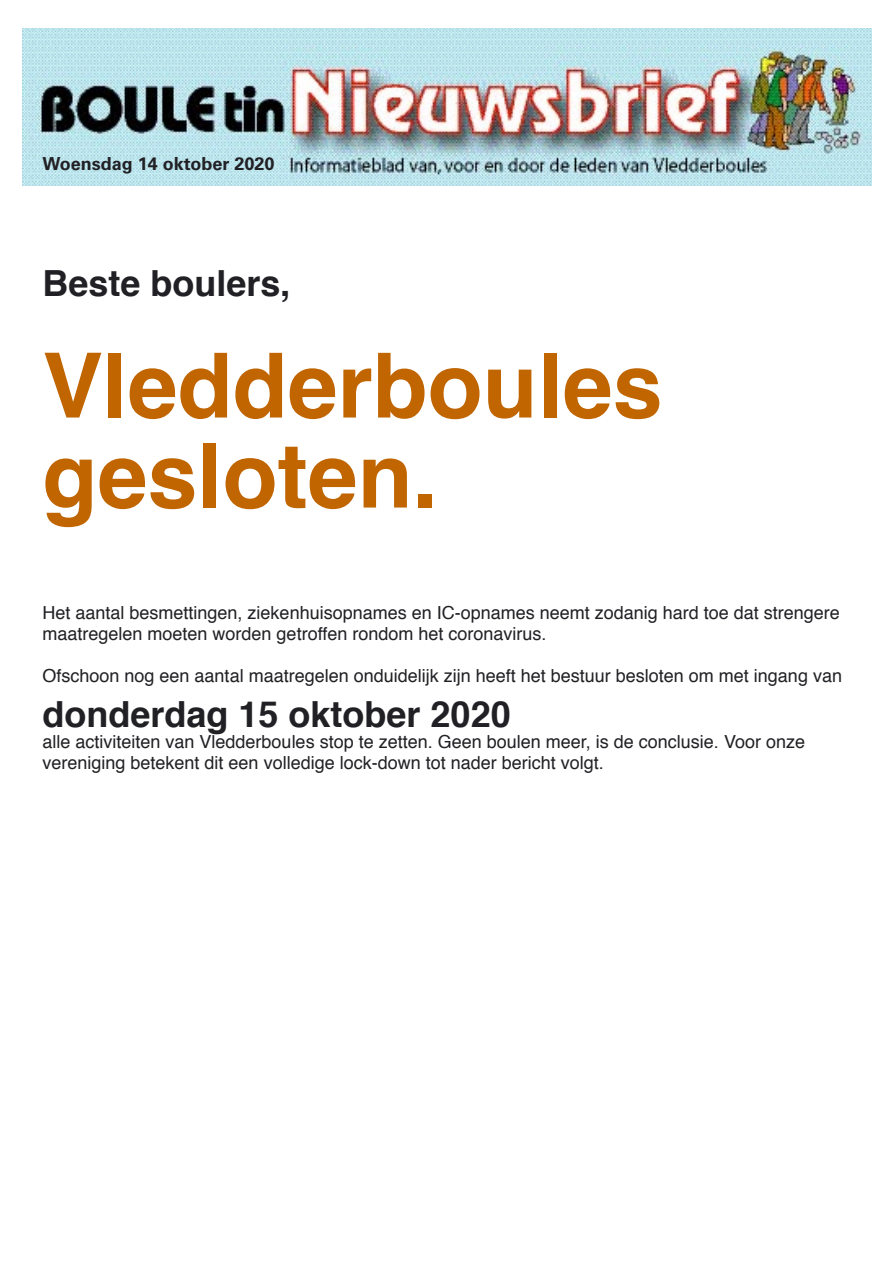
<style>
.page{position:relative;width:893px;height:1263px;background:#fff}
.page>*{position:absolute;margin:0;border:0;box-sizing:border-box;transform-origin:0 0}
.t1{font:700 90px/90px "Helvetica";color:#c06500}
.t2{font:700 36px "Helvetica";color:#212125}
.t3{font:18px/21px "Helvetica";color:#212125}
.t4{font:700 18px "Univers";color:#212125}
</style>
<div class="page">
<img style="left:23px;top:29px;width:849px;height:156px">
<p class="t4" style="left:43px;top:154px;width:234px">Woensdag 14 oktober 2020</p>
<p class="t2" style="left:43px;top:251px;width:250px">Beste boulers,</p>
<p class="t1" style="left:43px;top:336px;width:622px">Vledderboules gesloten.</p>
<p class="t3" style="left:43px;top:601px;width:799px">Het aantal besmettingen, ziekenhuisopnames en IC-opnames neemt zodanig hard toe dat strengere maatregelen moeten worden getroffen rondom het coronavirus.</p>
<p class="t3" style="left:43px;top:664px;width:801px">Ofschoon nog een aantal maatregelen onduidelijk zijn heeft het bestuur besloten om met ingang van</p>
<p class="t2" style="left:43px;top:681px;width:470px">donderdag 15 oktober 2020</p>
<p class="t3" style="left:43px;top:730px;width:764px">alle activiteiten van Vledderboules stop te zetten. Geen boulen meer, is de conclusie. Voor onze vereniging betekent dit een volledige lock-down tot nader bericht volgt.</p>
</div>
